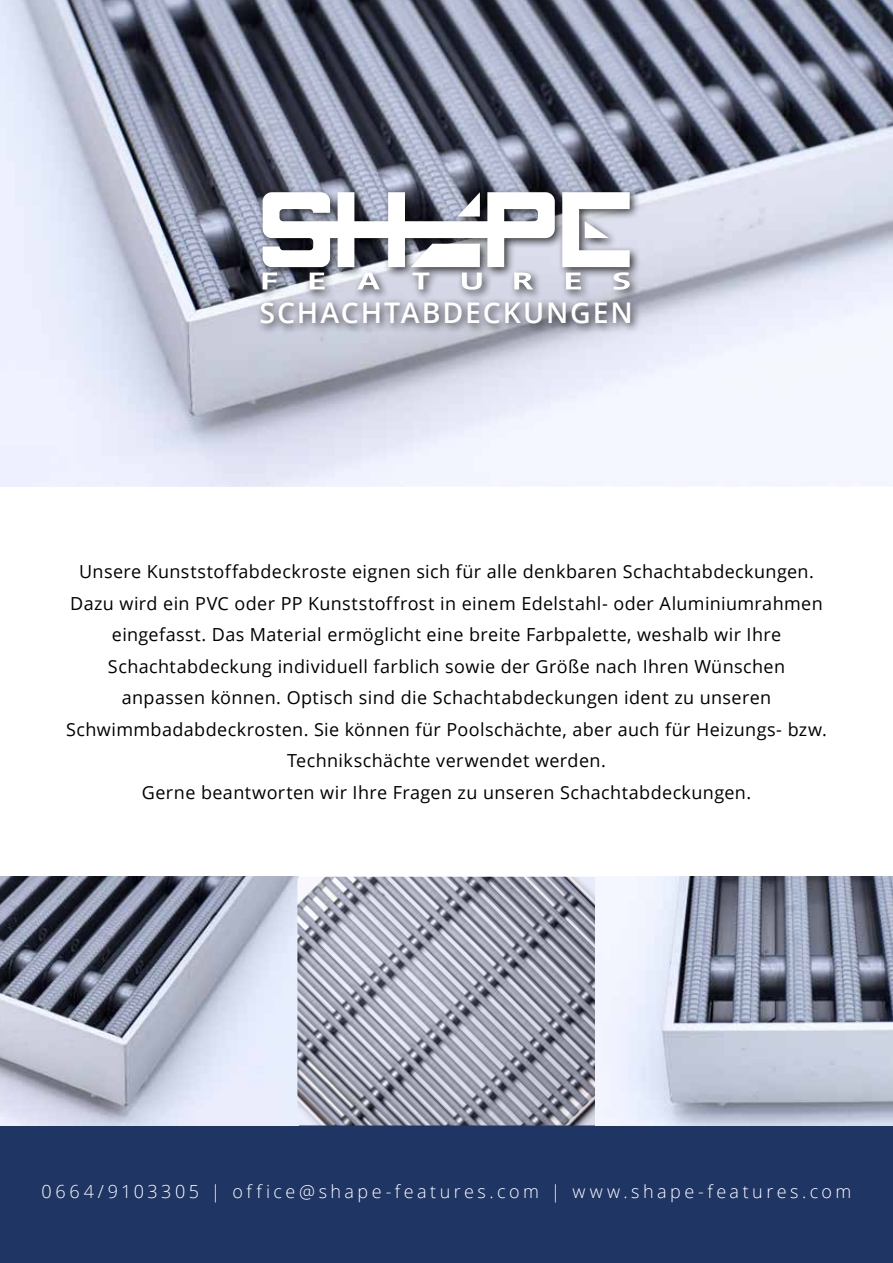
<style>
.page{position:relative;width:893px;height:1263px;background:#fff}
.page>*{position:absolute;margin:0;border:0;box-sizing:border-box;transform-origin:0 0}
.t1{font:600 28.5px "Open Sans";letter-spacing:.065em;color:#fff}
.t2{font:18px/31.5px "Open Sans";letter-spacing:.02em;color:#000;text-align:center}
.t3{font:300 18px "Open Sans";letter-spacing:.195em;color:#fff}
</style>
<div class="page">
<img style="left:0;top:0;width:893px;height:486px">
<div style="left:257px;top:187px;width:384px;height:114px;background:#000;opacity:.75"></div>
<svg style="left:263px;top:192px;width:292px;height:75px"></svg>
<svg style="left:263px;top:273px;width:14px;height:16px"></svg>
<svg style="left:310px;top:273px;width:15px;height:16px"></svg>
<svg style="left:357px;top:273px;width:23px;height:16px"></svg>
<svg style="left:412px;top:273px;width:17px;height:16px"></svg>
<svg style="left:462px;top:273px;width:20px;height:17px"></svg>
<svg style="left:514px;top:273px;width:19px;height:16px"></svg>
<svg style="left:562px;top:192px;width:68px;height:98px"></svg>
<div style="left:0;top:1125px;width:893px;height:138px;background:#1f3564"></div>
<div style="left:256px;top:297px;width:385px;height:37px;background:#000;opacity:.75"></div>
<img style="left:0;top:877px;width:893px;height:248px">
<h1 class="t1" style="left:259px;top:293px;width:375px">SCHACHTABDECKUNGEN</h1>
<p class="t2" style="left:66px;top:555px;width:762px">Unsere Kunststoffabdeckroste eignen sich für alle denkbaren Schachtabdeckungen.<br>Dazu wird ein PVC oder PP Kunststoffrost in einem Edelstahl- oder Aluminiumrahmen eingefasst. Das Material ermöglicht eine breite Farbpalette, weshalb wir Ihre Schachtabdeckung individuell farblich sowie der Größe nach Ihren Wünschen anpassen können. Optisch sind die Schachtabdeckungen ident zu unseren Schwimmbadabdeckrosten. Sie können für Poolschächte, aber auch für Heizungs- bzw.<br>Technikschächte verwendet werden.<br>Gerne beantworten wir Ihre Fragen zu unseren Schachtabdeckungen.</p>
<p class="t3" style="left:41px;top:1179px;width:812px">0664/9103305 | office@shape-features.com | www.shape-features.com</p>
</div>
